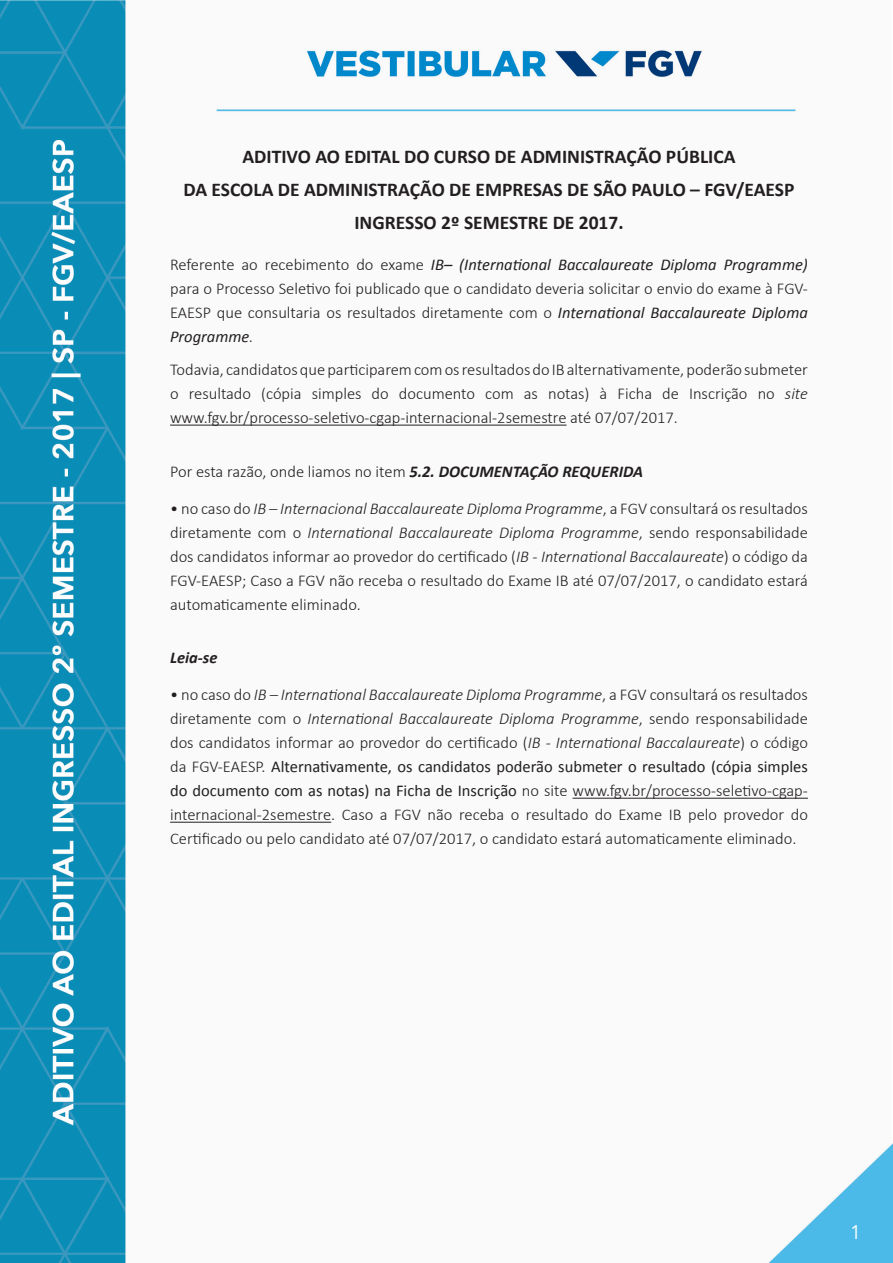
<style>
.page{position:relative;width:893px;height:1263px;background:#fff}
.page>*{position:absolute;margin:0;border:0;box-sizing:border-box;transform-origin:0 0}
.TITULO_1{font:700 19.5px/33px "Calibri";color:#231f20;text-align:center}
.t1{font:19.5px "Avenir LT Std";color:#fff}
.CORPO_TEXTO{font:300 16.5px/24px "Calibri";color:#231f20;text-align:justify}
.SUBTITULO_-_ITENS{font:italic 700 16.5px "Calibri";color:#231f20}
.s1{font-weight:400;font-style:italic}
.s2{font-style:italic}
.s3{font-weight:700;font-style:italic}
.s4{font-weight:400}
</style>
<div class="page">
<img style="left:0;top:0;width:893px;height:1262px">
<hr style="left:170px;top:425px;width:397px;height:1px;background:#231f20">
<hr style="left:573px;top:798px;width:235px;height:1px;background:#231f20">
<hr style="left:170px;top:822px;width:161px;height:1px;background:#231f20">
<p class="TITULO_1" style="left:183px;top:140px;width:612px">ADITIVO AO EDITAL DO CURSO DE ADMINISTRAÇÃO PÚBLICA<br>DA ESCOLA DE ADMINISTRAÇÃO DE EMPRESAS DE SÃO PAULO – FGV/EAESP<br>INGRESSO 2º SEMESTRE DE 2017.</p>
<p class="CORPO_TEXTO" style="left:170px;top:253px;width:639px">Referente ao recebimento do exame <span class="s1">IB– (International Baccalaureate Diploma Programme) </span>para o Processo Seletivo foi publicado que o candidato deveria solicitar o envio do exame à FGV-EAESP que consultaria os resultados diretamente com o <span class="s1">International Baccalaureate Diploma Programme</span><span class="s2">.</span></p>
<p class="CORPO_TEXTO" style="left:170px;top:357px;width:639px">Todavia, candidatos que participarem com os resultados do IB alternativamente, poderãosubmeter o resultado (cópia simples do documento com as notas) à Ficha de Inscrição no <span class="s2">site </span>www.fgv.br/processo-seletivo-cgap-internacional-2semestre até 07/07/2017.</p>
<p class="CORPO_TEXTO" style="left:170px;top:459px;width:475px">Por esta razão, onde liamos no item <span class="s3">5.2. DOCUMENTAÇÃO REQUERIDA</span></p>
<p class="CORPO_TEXTO" style="left:170px;top:496px;width:639px">• no caso do <span class="s2">IB – Internacional Baccalaureate Diploma Programme</span>, a FGV consultará os resultados diretamente com o <span class="s2">International Baccalaureate Diploma Programme</span>, sendo responsabilidade dos candidatos informar ao provedor do certificado (<span class="s2">IB - International Baccalaureate</span>) o código da FGV-EAESP; Caso a FGV não receba o resultado do Exame IB até 07/07/2017, o candidato estará automaticamente eliminado.</p>
<p class="SUBTITULO_-_ITENS" style="left:170px;top:648px;width:49px">Leia-se</p>
<p class="CORPO_TEXTO" style="left:170px;top:682px;width:639px">• no caso do <span class="s2">IB – International Baccalaureate Diploma Programme</span>, a FGV consultará os resultados diretamente com o <span class="s2">International Baccalaureate Diploma Programme</span>, sendo responsabilidade dos candidatos informar ao provedor do certificado (<span class="s2">IB - International Baccalaureate</span>) o código da FGV-EAESP. <span class="s4">Alternativamente, os candidatos poderão submeter o resultado (cópia simples do documento com as notas) na Ficha de Inscrição</span> no site www.fgv.br/processo-seletivo-cgap&shy;internacional-2semestre. Caso a FGV não receba o resultado do Exame IB pelo provedor do Certificado ou pelo candidato até 07/07/2017, o candidato estará automaticamente eliminado.</p>
<p class="t1" style="left:850px;top:1221px;width:12px">1</p>
</div>
